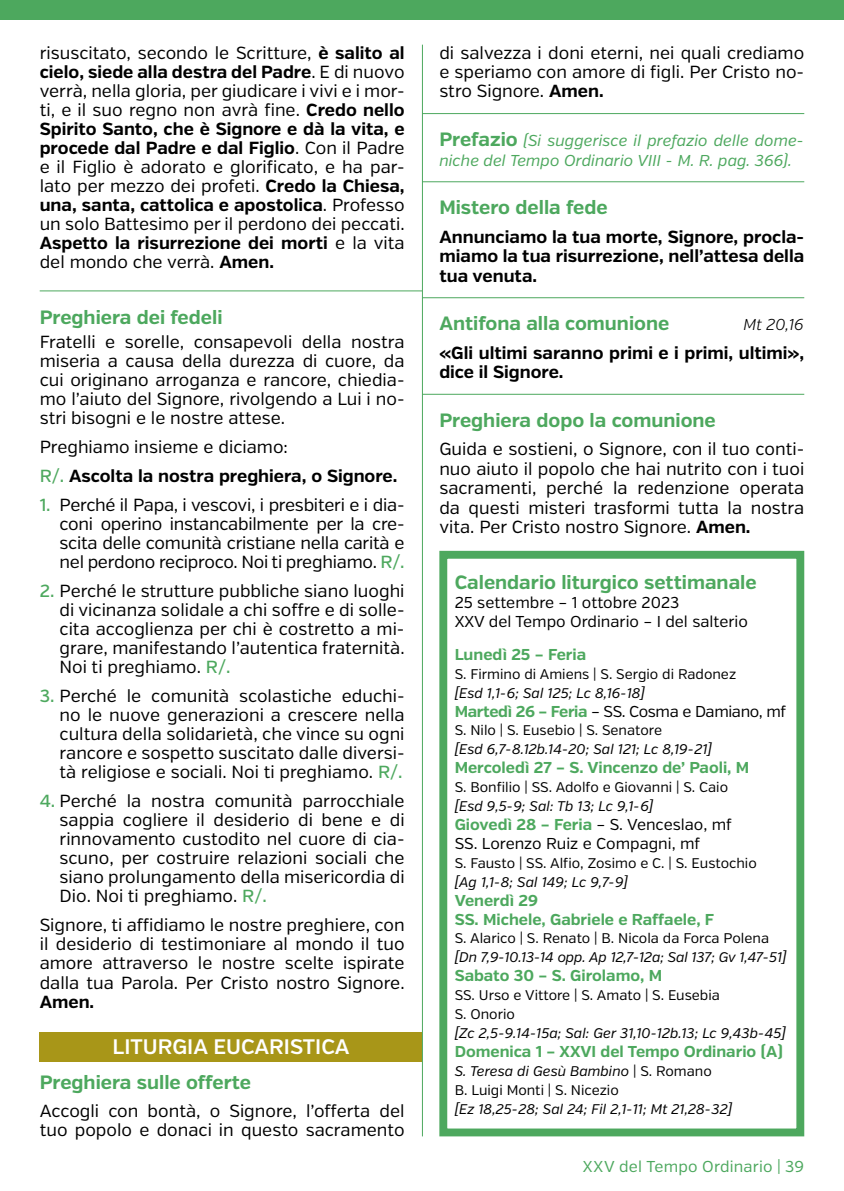
<style>
.page{position:relative;width:844px;height:1191px;background:#fff}
.page>*{position:absolute;margin:0;border:0;box-sizing:border-box;transform-origin:0 0}
.t1{font:600 21px "Verb";color:#fff}
.t2{font:700 19.25px "Verb";color:#4da85e}
.t3{font:17.5px/19.1px "Verb";color:#000;text-align:justify}
.t4{font:700 17.5px/19.4px "Verb";color:#000}
.t5{font:700 15.75px/18.9px "Verb";color:#4da85e}
.t6{font:15.75px/18.9px "Verb";color:#000}
.t7{font:italic 15.75px/19.4px "Verb";color:#4da85e}
.t8{font:15.75px "Verb";letter-spacing:-.025em;color:#000}
.t9{font:15.75px "Verb";letter-spacing:.01em;color:#4da85e}
.t10{font:italic 300 15.75px "Verb";color:#000}
.t11{font:14px/18.9px "Verb";color:#000}
.t12{font:italic 14px "Verb";color:#000}
.s1{font-weight:700}
.s2{font-weight:400}
.s3{font-weight:500;color:#4da85e}
.s4{font-weight:700;font-style:normal;font-size:19.25px}
.s5{font-weight:700;color:#4da85e}
.s6{font-style:italic}
</style>
<div class="page">
<div style="left:0;top:0;width:843px;height:20px;background:#4da85e"></div>
<hr style="left:40px;top:290px;width:382px;height:1px;background:#4da85e">
<div style="left:40px;top:1032px;width:382px;height:29px;background:#a89618"></div>
<hr style="left:422px;top:113px;width:382px;height:1px;background:#4da85e">
<hr style="left:422px;top:181px;width:382px;height:1px;background:#4da85e">
<hr style="left:422px;top:297px;width:382px;height:1px;background:#4da85e">
<hr style="left:422px;top:394px;width:382px;height:1px;background:#4da85e">
<hr style="left:422px;top:45px;width:1px;height:1091px;background:#4da85e">
<div style="left:439px;top:551px;width:365px;height:585px;border:8px solid #4da85e"></div>
<p class="t3" style="left:40px;top:43px;width:366px">risuscitato, secondo le Scritture, <span class="s1">è salito al cielo, siede alla destra del Padre</span>. E di nuovo verrà, nella gloria, per giudicare i vivi e i mor&shy;ti, e il suo regno non avrà fine. <span class="s1">Credo nello Spirito Santo, che è Signore e dà la vita, e procede dal Padre e dal Figlio</span>. Con il Padre e il Figlio è adorato e glorificato, e ha par&shy;lato per mezzo dei profeti. <span class="s1">Credo la Chiesa, una, santa, cattolica e apostolica</span>. Professo un solo Battesimo per il perdono dei peccati.<br><span class="s1">Aspetto la risurrezione dei morti</span> e la vita del mondo che verrà. <span class="s1">Amen.</span></p>
<p class="t2" style="left:40px;top:305px;width:184px">Preghiera dei fedeli</p>
<p class="t3" style="left:40px;top:332px;width:366px">Fratelli e sorelle, consapevoli della nostra miseria a causa della durezza di cuore, da cui originano arroganza e rancore, chiedia&shy;mo l’aiuto del Signore, rivolgendo a Lui i no&shy;stri bisogni e le nostre attese.</p>
<p class="t4" style="left:40px;top:432px;width:359px;line-height:28.9px"><span class="s2">Preghiamo insieme e diciamo:<br></span><span class="s3">R/.</span> Ascolta la nostra preghiera, o Signore.</p>
<p class="t3" style="left:60px;top:495px;width:346px;text-indent:-20px"><span class="s3">1.</span> Perché il Papa, i vescovi, i presbiteri e i dia&shy;coni operino instancabilmente per la cre&shy;scita delle comunità cristiane nella carità e nel perdono reciproco. Noi ti preghiamo. <span class="s3">R/.</span></p>
<p class="t3" style="left:60px;top:581px;width:346px;text-indent:-20px"><span class="s3">2.</span> Perché le strutture pubbliche siano luoghi di vicinanza solidale a chi soffre e di solle&shy;cita accoglienza per chi è costretto a mi&shy;grare, manifestando l’autentica fraternità.<br>Noi ti preghiamo. <span class="s3">R/.</span></p>
<p class="t3" style="left:60px;top:686px;width:346px;text-indent:-20px"><span class="s3">3.</span> Perché le comunità scolastiche educhi&shy;no le nuove generazioni a crescere nella cultura della solidarietà, che vince su ogni rancore e sospetto suscitato dalle diversi&shy;tà religiose e sociali. Noi ti preghiamo. <span class="s3">R/.</span></p>
<p class="t3" style="left:60px;top:791px;width:346px;text-indent:-20px"><span class="s3">4.</span> Perché la nostra comunità parrocchiale sappia cogliere il desiderio di bene e di rinnovamento custodito nel cuore di cia&shy;scuno, per costruire relazioni sociali che siano prolungamento della misericordia di Dio. Noi ti preghiamo. <span class="s3">R/.</span></p>
<p class="t3" style="left:40px;top:916px;width:366px">Signore, ti affidiamo le nostre preghiere, con il desiderio di testimoniare al mondo il tuo amore attraverso le nostre scelte ispirate dalla tua Parola. Per Cristo nostro Signore.</p>
<p class="t4" style="left:40px;top:992px;width:56px">Amen.</p>
<p class="t1" style="left:113px;top:1034px;width:238px">LITURGIA EUCARISTICA</p>
<p class="t2" style="left:40px;top:1071px;width:213px">Preghiera sulle offerte</p>
<p class="t3" style="left:40px;top:1102px;width:366px">Accogli con bontà, o Signore, l’offerta del tuo popolo e donaci in questo sacramento</p>
<p class="t3" style="left:439px;top:43px;width:366px">di salvezza i doni eterni, nei quali crediamo e speriamo con amore di figli. Per Cristo no&shy;stro Signore. <span class="s1">Amen.</span></p>
<p class="t7" style="left:439px;top:131px;width:366px"><span class="s4">Prefazio</span> (Si suggerisce il prefazio delle dome&shy;niche del Tempo Ordinario VIII - M. R. pag. 366).</p>
<p class="t2" style="left:439px;top:196px;width:170px">Mistero della fede</p>
<p class="t4" style="left:439px;top:227px;width:366px;text-align:justify">Annunciamo la tua morte, Signore, procla&shy;miamo la tua risurrezione, nell’attesa della tua venuta.</p>
<p class="t2" style="left:439px;top:312px;width:231px">Antifona alla comunione</p>
<p class="t10" style="left:743px;top:315px;width:62px">Mt 20,16</p>
<p class="t4" style="left:439px;top:343px;width:366px">«Gli ultimi saranno primi e i primi, ultimi», dice il Signore.</p>
<p class="t2" style="left:439px;top:408px;width:278px">Preghiera dopo la comunione</p>
<p class="t3" style="left:439px;top:440px;width:366px">Guida e sostieni, o Signore, con il tuo conti&shy;nuo aiuto il popolo che hai nutrito con i tuoi sacramenti, perché la redenzione operata da questi misteri trasformi tutta la nostra vita. Per Cristo nostro Signore. <span class="s1">Amen.</span></p>
<p class="t2" style="left:454px;top:570px;width:303px">Calendario liturgico settimanale</p>
<p class="t6" style="left:454px;top:593px;width:295px">25 settembre – 1 ottobre 2023<br>XXV del Tempo Ordinario – I del salterio</p>
<p class="t5" style="left:454px;top:645px;width:133px">Lunedì 25 – Feria</p>
<p class="t11" style="left:454px;top:664px;width:283px">S. Firmino di Amiens | S. Sergio di Radonez</p>
<p class="t12" style="left:454px;top:684px;width:192px">[Esd 1,1-6; Sal 125; Lc 8,16-18]</p>
<p class="t8" style="left:454px;top:701px;width:333px"><span class="s5">Martedì 26 – Feria</span> – SS. Cosma e Damiano, mf</p>
<p class="t11" style="left:454px;top:721px;width:209px">S. Nilo | S. Eusebio | S. Senatore</p>
<p class="t12" style="left:454px;top:741px;width:259px">[Esd 6,7-8.12b.14-20; Sal 121; Lc 8,19-21]</p>
<p class="t5" style="left:454px;top:758px;width:296px">Mercoledì 27 – S. Vincenzo de’ Paoli, M</p>
<p class="t11" style="left:454px;top:778px;width:275px">S. Bonfilio | SS. Adolfo e Giovanni | S. Caio</p>
<p class="t12" style="left:454px;top:797px;width:200px">[Esd 9,5-9; Sal: Tb 13; Lc 9,1-6]</p>
<p class="t6" style="left:454px;top:815px;width:278px"><span class="s5">Giovedì 28 – Feria</span> – S. Venceslao, mf<br>SS. Lorenzo Ruiz e Compagni, mf</p>
<p class="t11" style="left:454px;top:853px;width:303px">S. Fausto | SS. Alfio, Zosimo e C. | S. Eustochio</p>
<p class="t12" style="left:454px;top:873px;width:175px">[Ag 1,1-8; Sal 149; Lc 9,7-9]</p>
<p class="t5" style="left:454px;top:891px;width:261px">Venerdì 29<br>SS. Michele, Gabriele e Raffaele, F</p>
<p class="t11" style="left:454px;top:929px;width:316px">S. Alarico | S. Renato | B. Nicola da Forca Polena</p>
<p class="t12" style="left:454px;top:949px;width:333px">[Dn 7,9-10.13-14 opp. Ap 12,7-12a; Sal 137; Gv 1,47-51]</p>
<p class="t5" style="left:454px;top:966px;width:209px">Sabato 30 – S. Girolamo, M</p>
<p class="t11" style="left:454px;top:986px;width:267px">SS. Urso e Vittore | S. Amato | S. Eusebia<br>S. Onorio</p>
<p class="t12" style="left:454px;top:1024px;width:333px">[Zc 2,5-9.14-15a; Sal: Ger 31,10-12b.13; Lc 9,43b-45]</p>
<p class="t5" style="left:454px;top:1042px;width:329px">Domenica 1 – XXVI del Tempo Ordinario (A)</p>
<p class="t11" style="left:454px;top:1061px;width:258px"><span class="s6">S. Teresa di Gesù Bambino</span> | S. Romano<br>B. Luigi Monti | S. Nicezio</p>
<p class="t12" style="left:454px;top:1100px;width:279px">[Ez 18,25-28; Sal 24; Fil 2,1-11; Mt 21,28-32]</p>
<p class="t9" style="left:583px;top:1157px;width:223px">XXV del Tempo Ordinario | 39</p>
</div>
